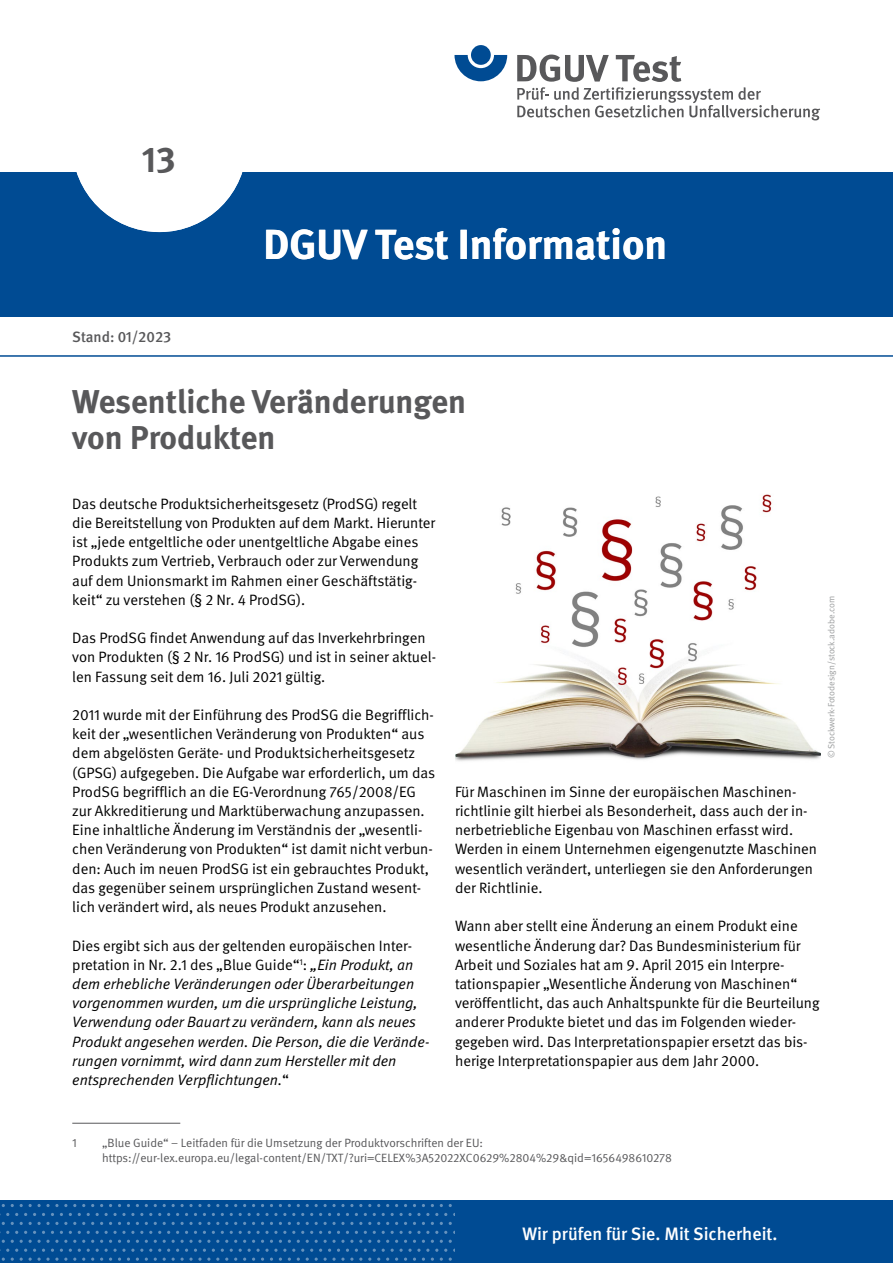
<style>
.page{position:relative;width:893px;height:1263px;background:#fff}
.page>*{position:absolute;margin:0;border:0;box-sizing:border-box;transform-origin:0 0}
.t1{font:700 42px "DGUV Meta";color:#fff}
.P_Ausgabe_24_20pt{font:700 36px "DGUV Meta";color:#58585a}
.H2_Titel{font:700 33px/36px "DGUV Meta";color:#58585a}
.t2{font:500 18px "DGUV Meta";color:#fff}
.P_Copy{font:15px/19.2px "DGUV Meta";color:#000}
.P_Copy-2{font:italic 15px/19.2px "DGUV Meta";color:#000}
.P_Copy_ohne_Raster{font:500 15px "DGUV Meta";letter-spacing:-.005em;color:#58585a}
.P_Copy-3{font:12px/15px "DGUV Meta";color:#58585a}
.t3{font:9px "DGUV Meta";letter-spacing:-.005em;color:#9c9e9f}
.s1{font-style:normal}
</style>
<div class="page">
<div style="left:0;top:173px;width:893px;height:144px;background:#004b93"></div>
<div style="left:0;top:1200px;width:893px;height:63px;background:#004b93"></div>
<svg style="left:455px;top:55px;width:52px;height:26px"></svg>
<div style="left:471px;top:45px;width:20px;height:20px;background:#004b93;border-radius:50%"></div>
<svg style="left:517px;top:55px;width:175px;height:63px"></svg>
<svg style="left:692px;top:87px;width:128px;height:33px"></svg>
<svg style="left:391px;top:1213px;width:38px;height:3px"></svg>
<svg style="left:248px;top:1213px;width:38px;height:3px"></svg>
<svg style="left:105px;top:1213px;width:38px;height:3px"></svg>
<svg style="left:391px;top:1231px;width:38px;height:3px"></svg>
<svg style="left:248px;top:1231px;width:38px;height:3px"></svg>
<svg style="left:105px;top:1231px;width:38px;height:3px"></svg>
<svg style="left:315px;top:1204px;width:38px;height:3px"></svg>
<svg style="left:172px;top:1204px;width:38px;height:3px"></svg>
<svg style="left:29px;top:1204px;width:38px;height:3px"></svg>
<svg style="left:315px;top:1222px;width:38px;height:3px"></svg>
<svg style="left:172px;top:1222px;width:38px;height:3px"></svg>
<svg style="left:29px;top:1222px;width:38px;height:3px"></svg>
<svg style="left:359px;top:1240px;width:96px;height:21px"></svg>
<svg style="left:172px;top:1240px;width:186px;height:21px"></svg>
<svg style="left:0;top:1240px;width:170px;height:21px"></svg>
<div style="left:72px;top:58px;width:175px;height:174px;background:#fff;border-radius:50%"></div>
<hr style="left:72px;top:1123px;width:108px;height:1px;background:#58585a">
<hr style="left:0;top:355px;width:893px;height:2px;background:#004b93">
<img style="left:455px;top:494px;width:366px;height:267px">
<p class="P_Ausgabe_24_20pt" style="left:142px;top:138px;width:35px">0113</p>
<p class="P_Copy_ohne_Raster" style="left:72px;top:328px;width:100px">Stand: 01/2023</p>
<h1 class="t1" style="left:264px;top:220px;width:405px">DGUV Test Information</h1>
<h2 class="H2_Titel" style="left:72px;top:384px;width:395px">Wesentliche Veränderungen von Produkten</h2>
<p class="P_Copy" style="left:72px;top:494px;width:364px">Das deutsche Produktsicherheitsgesetz (ProdSG) regelt die Bereitstellung von Produkten auf dem Markt. Hierunter ist „jede entgeltliche oder unentgeltliche Abgabe eines Produkts zum Vertrieb, Verbrauch oder zur Verwendung auf dem Unionsmarkt im Rahmen einer Geschäftstätig&shy;keit“ zu verstehen (§ 2 Nr. 4 ProdSG).</p>
<p class="P_Copy" style="left:72px;top:629px;width:365px">Das ProdSG findet Anwendung auf das Inverkehrbringen von Produkten (§ 2 Nr. 16 ProdSG) und ist in seiner aktuel&shy;len Fassung seit dem 16. Juli 2021 gültig.</p>
<p class="P_Copy" style="left:72px;top:706px;width:364px">2011 wurde mit der Einführung des ProdSG die Begrifflich&shy;keit der „wesentlichen Veränderung von Produkten“ aus dem abgelösten Geräte- und Produktsicherheitsgesetz (GPSG) aufgegeben. Die Aufgabe war erforderlich, um das ProdSG begrifflich an die EG-Verordnung 765/2008/EG zur Akkreditierung und Marktüberwachung anzupassen.<br>Eine inhaltliche Änderung im Verständnis der „wesentli&shy;chen Veränderung von Produkten“ ist damit nicht verbun&shy;den: Auch im neuen ProdSG ist ein gebrauchtes Produkt, das gegenüber seinem ursprünglichen Zustand wesent&shy;lich verändert wird, als neues Produkt anzusehen.</p>
<p class="P_Copy-2" style="left:72px;top:936px;width:359px"><span class="s1">Dies ergibt sich aus der geltenden europäischen Inter&shy;pretation in Nr. 2.1 des „Blue Guide“</span><sup>1</sup><span class="s1">:</span> „Ein Produkt, an dem erhebliche Veränderungen oder Überarbeitungen vorgenommen wurden, um die ursprüngliche Leistung, Verwendung oder Bauart zu verändern, kann als neues Produkt angesehen werden. Die Person, die die Verände&shy;rungen vornimmt, wird dann zum Hersteller mit den entsprechenden Verpflichtungen.<span class="s1">“</span></p>
<p class="t3" style="left:826px;top:758px;width:164px;rotate:-90deg">© Stockwerk-Fotodesign/stock.adobe.com</p>
<p class="P_Copy" style="left:455px;top:782px;width:364px">Für Maschinen im Sinne der europäischen Maschinen&shy;richtlinie gilt hierbei als Besonderheit, dass auch der in&shy;nerbetriebliche Eigenbau von Maschinen erfasst wird.<br>Werden in einem Unternehmen eigengenutzte Maschinen wesentlich verändert, unterliegen sie den Anforderungen der Richtlinie.</p>
<p class="P_Copy" style="left:455px;top:917px;width:366px">Wann aber stellt eine Änderung an einem Produkt eine wesentliche Änderung dar? Das Bundesministerium für Arbeit und Soziales hat am 9. April 2015 ein Interpre&shy;tationspapier „Wesentliche Änderung von Maschinen“ veröffentlicht, das auch Anhaltspunkte für die Beurteilung anderer Produkte bietet und das im Folgenden wieder&shy;gegeben wird. Das Interpretationspapier ersetzt das bis&shy;herige Interpretationspapier aus dem Jahr 2000.</p>
<p class="P_Copy-3" style="left:72px;top:1135px;width:6px">1</p>
<p class="P_Copy-3" style="left:102px;top:1135px;width:571px">„Blue Guide“ – Leitfaden für die Umsetzung der Produktvorschriften der EU: https://eur-lex.europa.eu/legal-content/EN/TXT/?uri=CELEX%3A52022XC0629%2804%29&amp;qid=1656498610278</p>
<p class="t2" style="left:523px;top:1223px;width:257px">Wir prüfen für Sie. Mit Sicherheit.</p>
</div>
